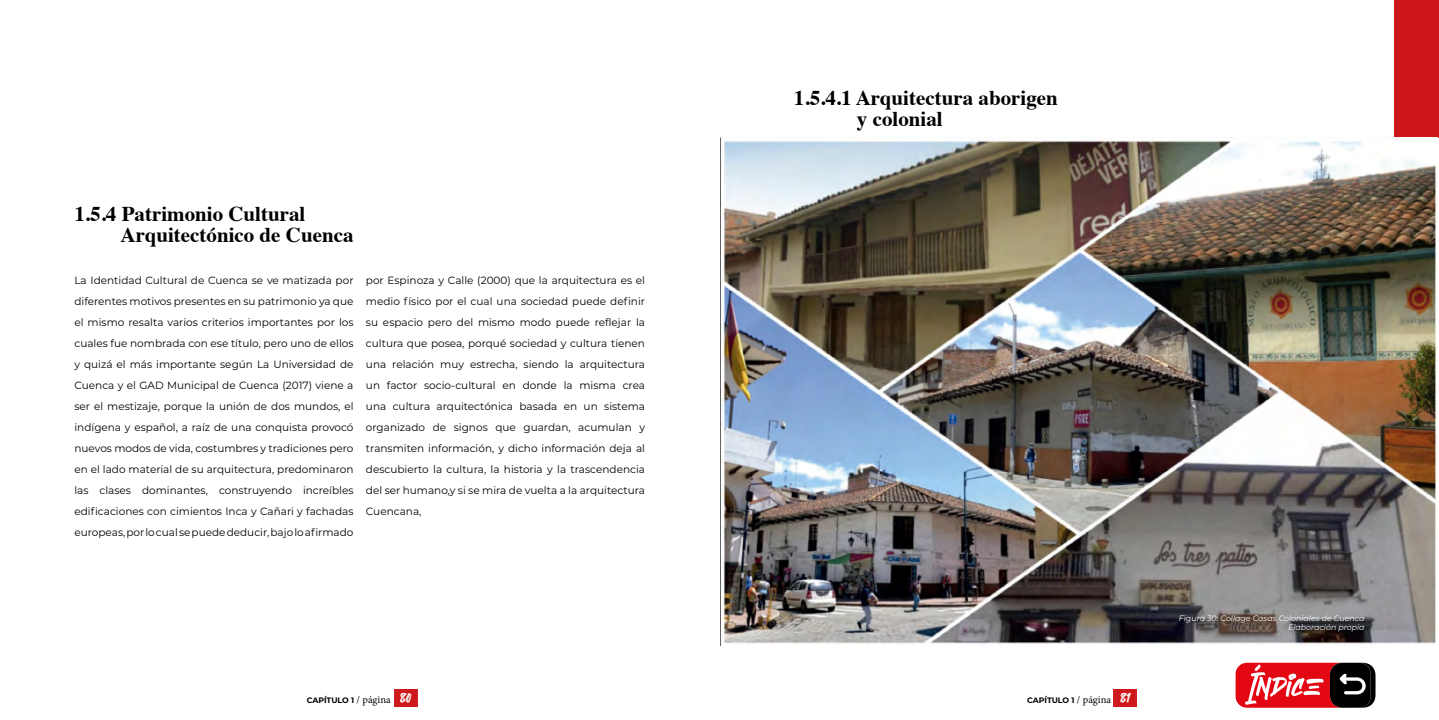
<style>
.page{position:relative;width:1439px;height:720px;background:#fff}
.page>*{position:absolute;margin:0;border:0;box-sizing:border-box;transform-origin:0 0}
.t1{font:700 21px/21px "Times";color:#000}
.t2{font:10.5px/21px "Montserrat";color:#000;text-align:justify}
.t3{font:italic 7.88px/9.5px "Montserrat";color:#fff;text-align:right}
.t4{font:700 7.88px "Montserrat";letter-spacing:-.01em;color:#000}
.s1{font-family:"Minion Pro";font-weight:400;font-size:10.5px}
.s2{font-family:"Hey August";font-weight:400;font-size:14.88px;color:#fff}
</style>
<div class="page">
<div style="left:394px;top:689px;width:23px;height:17px;background:#cc1e23"></div>
<div style="left:1114px;top:689px;width:23px;height:17px;background:#cc1e23"></div>
<div style="left:1116px;top:689px;width:18px;height:17px;background:#cd171a"></div>
<div style="left:396px;top:689px;width:19px;height:17px;background:#cd171a"></div>
<div style="left:1394px;top:0;width:45px;height:137px;background:#cd171a"></div>
<img style="left:720px;top:138px;width:718px;height:507px">
<svg style="left:1235px;top:662px;width:140px;height:45px"></svg>
<h1 class="t1" style="left:121px;top:201px;width:234px;text-indent:-46px">1.5.4 Patrimonio Cultural<br>Arquitectónico de Cuenca</h1>
<p class="t2" style="left:74px;top:269px;width:281px">La Identidad Cultural de Cuenca se ve matizada por diferentes motivos presentes en su patrimonio ya que el mismo resalta varios criterios importantes por los cuales fue nombrada con ese título, pero uno de ellos y quizá el más importante según La Universidad de Cuenca y el GAD Municipal de Cuenca (2017) viene a ser el mestizaje, porque la unión de dos mundos, el indígena y español, a raíz de una conquista provocó nuevos modos de vida, costumbres y tradiciones pero en el lado material de su arquitectura, predominaron las clases dominantes, construyendo increíbles edificaciones con cimientos Inca y Cañari y fachadas europeas, por lo cual se puede deducir, bajo lo afirmado</p>
<p class="t2" style="left:366px;top:269px;width:281px">por Espinoza y Calle (2000) que la arquitectura es el medio físico por el cual una sociedad puede definir su espacio pero del mismo modo puede reflejar la cultura que posea, porqué sociedad y cultura tienen una relación muy estrecha, siendo la arquitectura un factor socio-cultural en donde la misma crea una cultura arquitectónica basada en un sistema organizado de signos que guardan, acumulan y transmiten información, y dicho información deja al descubierto la cultura, la historia y la trascendencia del ser humano,y si se mira de vuelta a la arquitectura Cuencana,</p>
<h1 class="t1" style="left:857px;top:85px;width:202px;text-indent:-63px">1.5.4.1 Arquitectura aborigen y colonial</h1>
<p class="t4" style="left:307px;top:694px;width:106px">CAPÍTULO 1 <span class="s1">/ página</span> <span class="s2">80</span></p>
<p class="t4" style="left:1027px;top:694px;width:105px">CAPÍTULO 1 <span class="s1">/ página</span> <span class="s2">81</span></p>
<p class="t3" style="left:1179px;top:612px;width:187px">Figura 30: Collage Casas Coloniales de Cuenca<br>Elaboración propia</p>
</div>
